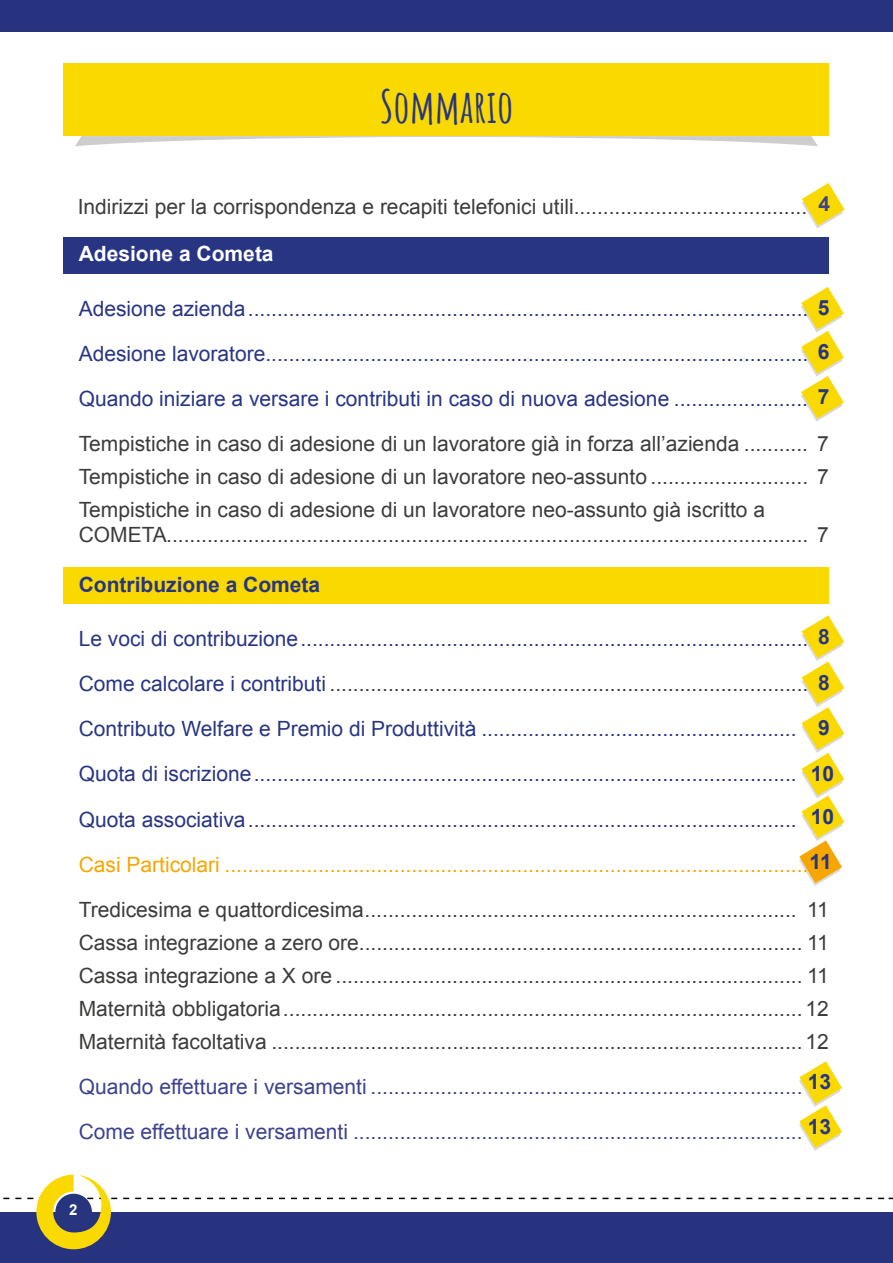
<style>
.page{position:relative;width:893px;height:1263px;background:#fff}
.page>*{position:absolute;margin:0;border:0;box-sizing:border-box;transform-origin:0 0}
.t1{font:700 45px "Amatic SC";color:#283583}
.t2{font:21px/33px "Arial";color:#3c3c3b;text-align:justify}
.t3{font:21px/45px "Arial";color:#283583;text-align:justify}
.t4{font:21px/45px "Arial";color:#3d428d}
.t5{font:21px "Arial";color:#f7a600}
.t6{font:700 21px/45.6px "Arial";color:#283583;text-align:center}
.t7{font:700 21px "Arial";color:#fff}
.t8{font:700 21px "Arial";color:#3d428d}
.s1{color:#3c3c3b}
.s2{color:#3d428d}
</style>
<div class="page">
<div style="left:0;top:1212px;width:893px;height:51px;background:#27337e"></div>
<svg style="left:3px;top:1174px;width:890px;height:75px"></svg>
<div style="left:0;top:0;width:893px;height:32px;background:#27337e"></div>
<div style="left:64px;top:64px;width:765px;height:72px;background:#f9d900"></div>
<div style="left:64px;top:237px;width:765px;height:36px;background:#283583"></div>
<div style="left:64px;top:568px;width:765px;height:36px;background:#f9d900"></div>
<svg style="left:802px;top:183px;width:43px;height:46px"></svg>
<svg style="left:799px;top:1061px;width:43px;height:90px"></svg>
<svg style="left:801px;top:287px;width:43px;height:135px"></svg>
<svg style="left:799px;top:615px;width:45px;height:271px"></svg>
<svg style="left:75px;top:136px;width:743px;height:10px"></svg>
<h1 class="t1" style="left:380px;top:72px;width:135px">SOMMARIO</h1>
<p class="t2" style="left:78px;top:190px;width:731px">Indirizzi per la corrispondenza e recapiti telefonici utili........................................</p>
<p class="t7" style="left:79px;top:240px;width:196px">Adesione a Cometa</p>
<p class="t8" style="left:818px;top:190px;width:13px">4</p>
<p class="t6" style="left:818px;top:286px;width:13px">5</p>
<p class="t3" style="left:79px;top:286px;width:752px">Adesione azienda................................................................................................ 4<br>Adesione lavoratore............................................................................................. 4<br>Quando iniziare a versare i contributi in caso di nuova adesione ....................... 5</p>
<p class="t2" style="left:79px;top:427px;width:752px">Tempistiche in caso di adesione di un lavoratore già in forza all’azienda ........... 7<br>Tempistiche in caso di adesione di un lavoratore neo-assunto ........................... 7<br>Tempistiche in caso di adesione di un lavoratore neo-assunto già iscritto a</p>
<p class="t2" style="left:79px;top:519px;width:751px">COMETA.............................................................................................................. 7</p>
<p class="t6" style="left:818px;top:330px;width:13px">6</p>
<p class="t6" style="left:818px;top:375px;width:13px">7</p>
<p class="t6" style="left:79px;top:562px;width:243px">Contribuzione a Cometa</p>
<p class="t6" style="left:818px;top:614px;width:13px">8</p>
<p class="t3" style="left:79px;top:617px;width:752px">Le voci di contribuzione........................................................................................6<br>Come calcolare i contributi <span class="s1">...................................................................................</span><span class="s2">6<br></span>Contributo Welfare e Premio di Produttività ...................................................... 10<br>Quota di iscrizione............................................................................................. 10<br>Quota associativa.............................................................................................. 10</p>
<p class="t5" style="left:79px;top:850px;width:751px">Casi Particolari .....................................................................................................1</p>
<p class="t2" style="left:79px;top:893px;width:752px">Tredicesima e quattordicesima.......................................................................... 11<br>Cassa integrazione a zero ore............................................................................ 11<br>Cassa integrazione a X ore ................................................................................ 11<br>Maternità obbligatoria.........................................................................................12<br>Maternità facoltativa ...........................................................................................12</p>
<p class="t4" style="left:79px;top:1064px;width:751px">Quando effettuare i versamenti ..........................................................................13<br>Come effettuare i versamenti .............................................................................13</p>
<p class="t6" style="left:811px;top:660px;width:25px">8<br>9<br>10</p>
<p class="t6" style="left:811px;top:794px;width:25px">10</p>
<p class="t6" style="left:810px;top:839px;width:24px">11</p>
<p class="t6" style="left:808px;top:1061px;width:25px;line-height:44.1px;text-align:left">13<br>13</p>
<p class="t7" style="left:69px;top:1188px;width:16px">2<sub>2</sub></p>
</div>
